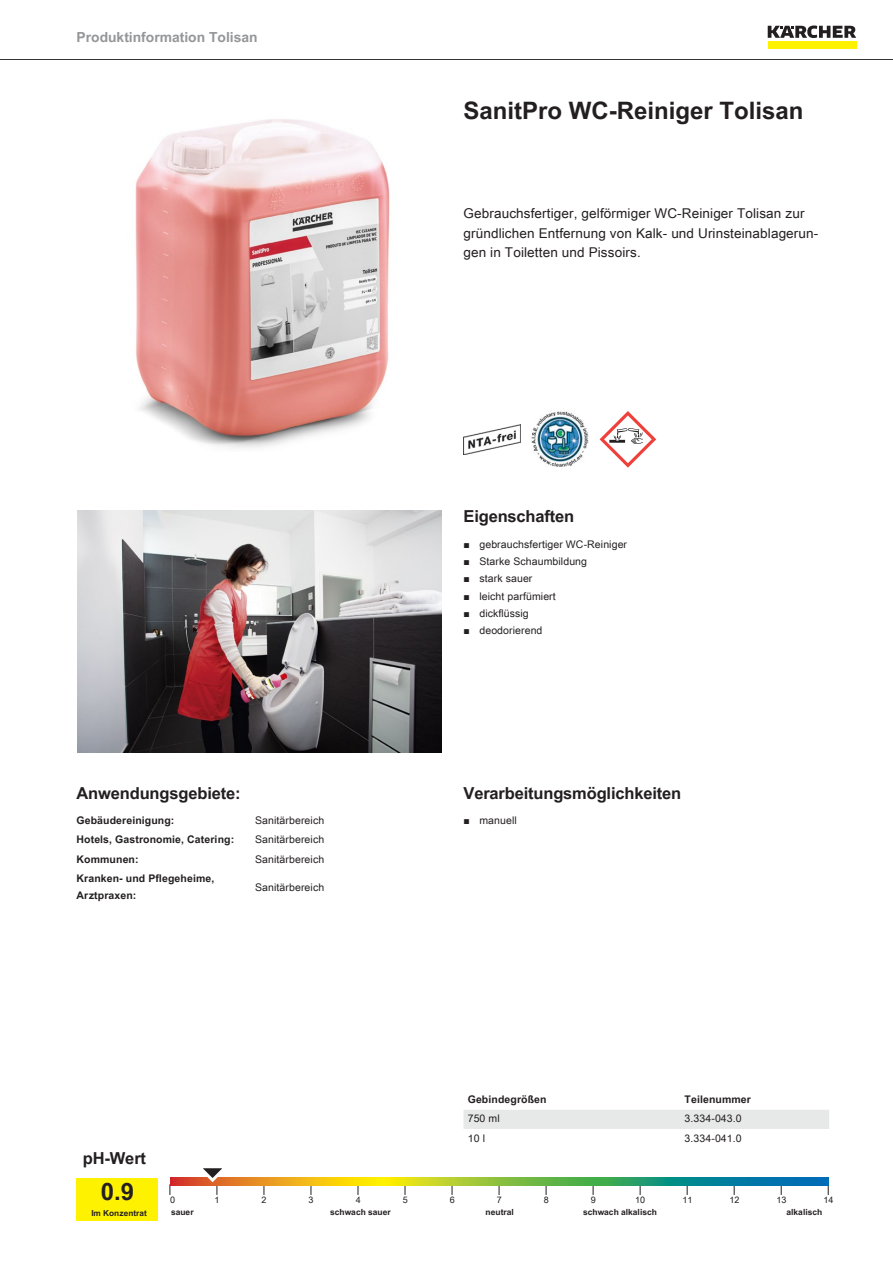
<style>
.page{position:relative;width:893px;height:1263px;background:#fff}
.page>*{position:absolute;margin:0;border:0;box-sizing:border-box;transform-origin:0 0}
.t1{font:700 24px "Arial Unicode MS";color:#231f20}
.t2{font:700 16.5px "Arial Unicode MS";letter-spacing:-.01em;color:#231f20}
.t3{font:700 13.8px "Arial Unicode MS";color:#949698}
.t4{font:13.5px/19.5px "Arial Unicode MS";letter-spacing:.01em;color:#231f20}
.t5{font:10.5px "Arial Unicode MS";letter-spacing:.01em;color:#231f20}
.t6{font:700 10.5px/17.2px "Arial Unicode MS";letter-spacing:.01em;color:#231f20}
.t7{font:9px "Arial Unicode MS";color:#231f20}
.t8{font:700 8.4px "Arial Unicode MS";color:#231f20}
.t9{font:700 8.25px "Arial Unicode MS";color:#231f20}
.s1{font-family:"Arial"}
</style>
<div class="page">
<hr style="left:0;top:59px;width:893px;height:1px;background:#231f20">
<div style="left:768px;top:42px;width:88px;height:7px;background:#fff200"></div>
<svg style="left:768px;top:26px;width:88px;height:12px"></svg>
<img style="left:135px;top:119px;width:255px;height:329px">
<img style="left:463px;top:424px;width:57px;height:30px">
<img style="left:531px;top:411px;width:57px;height:56px">
<svg style="left:600px;top:411px;width:56px;height:57px"></svg>
<img style="left:78px;top:510px;width:363px;height:243px">
<div style="left:77px;top:1178px;width:81px;height:42px;background:#fff200"></div>
<svg style="left:170px;top:1178px;width:658px;height:8px;background:#7da54e"></svg>
<svg style="left:195px;top:1168px;width:38px;height:27px"></svg>
<div style="left:463px;top:1110px;width:366px;height:19px;background:#e7e8e8"></div>
<h3 class="t3" style="left:77px;top:27px;width:183px">Produktinformation Tolisan</h3>
<h2 class="t2" style="left:77px;top:780px;width:166px">Anwendungsgebiete:</h2>
<p class="t6" style="left:77px;top:812px;width:99px">Gebäudereinigung:</p>
<p class="t5" style="left:255px;top:812px;width:71px">Sanitärbereich</p>
<p class="t6" style="left:77px;top:831px;width:159px">Hotels, Gastronomie, Catering:</p>
<p class="t5" style="left:255px;top:832px;width:71px">Sanitärbereich</p>
<p class="t6" style="left:77px;top:851px;width:64px">Kommunen:</p>
<p class="t5" style="left:255px;top:851px;width:71px">Sanitärbereich</p>
<p class="t6" style="left:77px;top:870px;width:139px">Kranken- und Pflegeheime,<br>Arztpraxen:</p>
<p class="t5" style="left:255px;top:879px;width:71px">Sanitärbereich</p>
<h1 class="t1" style="left:463px;top:93px;width:342px">SanitPro WC-Reiniger Tolisan</h1>
<p class="t4" style="left:463px;top:203px;width:356px">Gebrauchsfertiger, gelförmiger WC-Reiniger Tolisan zur gründlichen Entfernung von Kalk- und Urinsteinablagerun&shy;gen in Toiletten und Pissoirs.</p>
<h2 class="t2" style="left:463px;top:504px;width:112px">Eigenschaften</h2>
<p class="t5" style="left:463px;top:536px;width:165px"><span class="s1">■</span> gebrauchsfertiger WC-Reiniger</p>
<p class="t5" style="left:463px;top:554px;width:125px"><span class="s1">■</span> Starke Schaumbildung</p>
<p class="t5" style="left:463px;top:571px;width:70px"><span class="s1">■</span> stark sauer</p>
<p class="t5" style="left:463px;top:588px;width:94px"><span class="s1">■</span> leicht parfümiert</p>
<p class="t5" style="left:463px;top:605px;width:67px"><span class="s1">■</span> dickflüssig</p>
<p class="t5" style="left:463px;top:623px;width:80px"><span class="s1">■</span> deodorierend</p>
<h2 class="t2" style="left:463px;top:780px;width:219px">Verarbeitungsmöglichkeiten</h2>
<p class="t5" style="left:463px;top:813px;width:55px"><span class="s1">■</span> manuell</p>
<p class="t6" style="left:468px;top:1091px;width:80px">Gebindegrößen</p>
<p class="t6" style="left:685px;top:1091px;width:68px">Teilenummer</p>
<p class="t5" style="left:468px;top:1111px;width:34px">750 ml</p>
<p class="t5" style="left:685px;top:1111px;width:59px">3.334-043.0</p>
<p class="t5" style="left:468px;top:1130px;width:19px">10 l</p>
<p class="t5" style="left:685px;top:1130px;width:59px">3.334-041.0</p>
<h2 class="t2" style="left:83px;top:1146px;width:65px">pH-Wert</h2>
<h1 class="t1" style="left:101px;top:1174px;width:35px">0.9</h1>
<p class="t7" style="left:170px;top:1193px;width:7px">0</p>
<p class="t7" style="left:215px;top:1193px;width:7px">1</p>
<p class="t7" style="left:262px;top:1193px;width:7px">2</p>
<p class="t7" style="left:309px;top:1193px;width:7px">3</p>
<p class="t7" style="left:356px;top:1193px;width:7px">4</p>
<p class="t7" style="left:403px;top:1193px;width:7px">5</p>
<p class="t7" style="left:450px;top:1193px;width:7px">6</p>
<p class="t7" style="left:497px;top:1193px;width:7px">7</p>
<p class="t7" style="left:544px;top:1193px;width:7px">8</p>
<p class="t7" style="left:591px;top:1193px;width:7px">9</p>
<p class="t7" style="left:635px;top:1193px;width:12px">10</p>
<p class="t7" style="left:682px;top:1193px;width:12px">11</p>
<p class="t7" style="left:729px;top:1193px;width:12px">12</p>
<p class="t7" style="left:776px;top:1193px;width:12px">13</p>
<p class="t7" style="left:823px;top:1193px;width:12px">14</p>
<p class="t9" style="left:91px;top:1207px;width:57px">Im Konzentrat</p>
<p class="t8" style="left:171px;top:1206px;width:24px">sauer</p>
<p class="t8" style="left:330px;top:1206px;width:62px">schwach sauer</p>
<p class="t8" style="left:486px;top:1206px;width:30px">neutral</p>
<p class="t8" style="left:583px;top:1206px;width:75px">schwach alkalisch</p>
<p class="t8" style="left:786px;top:1206px;width:37px">alkalisch</p>
</div>
